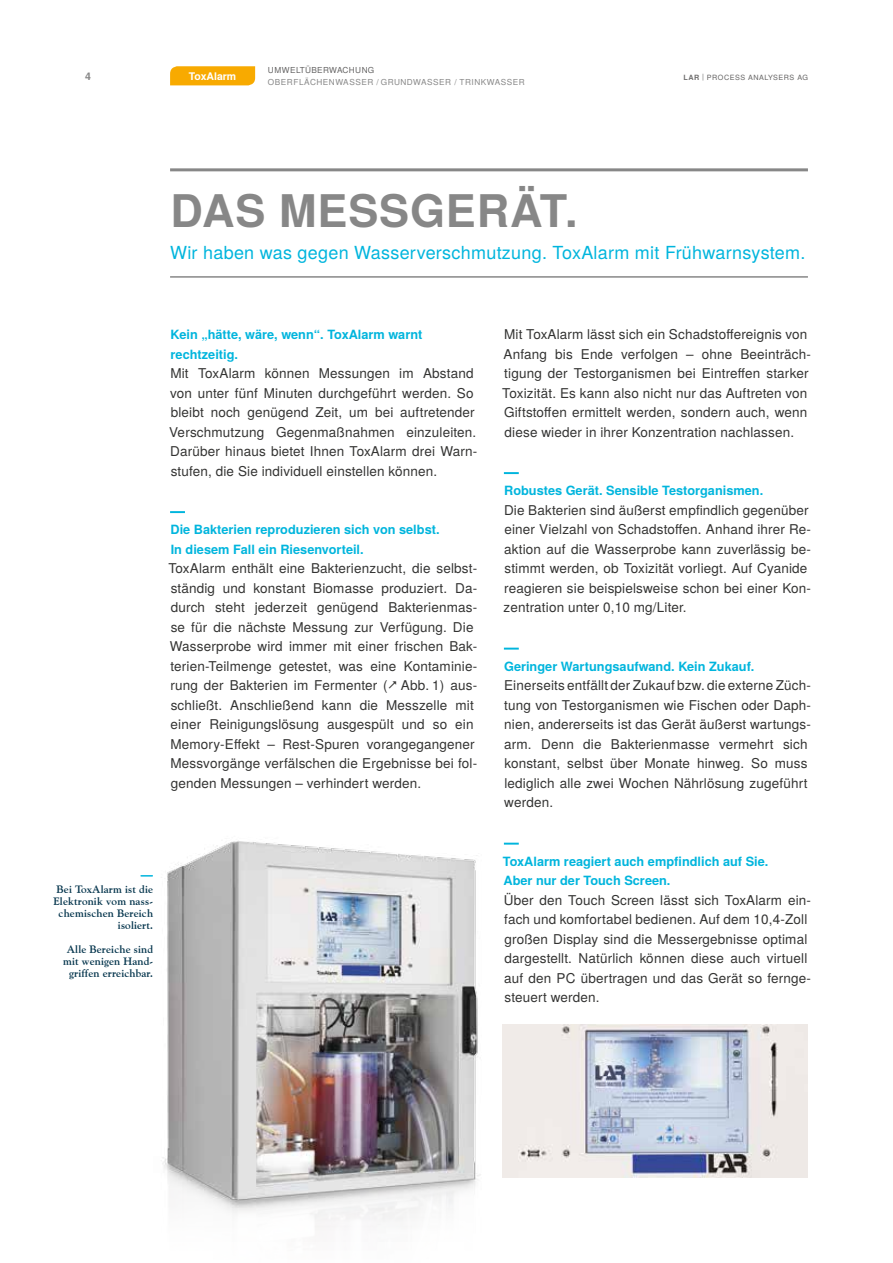
<style>
.page{position:relative;width:893px;height:1263px;background:#fff}
.page>*{position:absolute;margin:0;border:0;box-sizing:border-box;transform-origin:0 0}
._00_Headline{font:700 45px "Te X Gyre Heros";letter-spacing:.02em;color:#878787}
._01_Subheadline{font:18px "Te X Gyre Heros";letter-spacing:.015em;color:#00b5dd}
._03_Copy{font:13.5px/19.5px "Te X Gyre Heros";letter-spacing:.01em;color:#333332}
._03_ZwHead_Linien{font:700 12.75px/19.5px "Te X Gyre Heros";color:#00b5dd}
._04_BU_neu{font:700 10.8px/12px "Goudy Old Style BT";letter-spacing:.015em;color:#00324a;text-align:right}
.t1{font:700 10.5px "Te X Gyre Heros";color:#fff}
.t2{font:700 10.5px "Te X Gyre Heros";color:#878787}
.t3{font:8.25px "Te X Gyre Heros";letter-spacing:.065em;color:#878787}
.t4{font:8.25px "Te X Gyre Heros";letter-spacing:.045em;color:#646363}
.t5{font:7.2px "Te X Gyre Heros";letter-spacing:.075em;color:#646363}
.s1{font-weight:700;color:#706f6f}
.s2{color:#706f6f}
</style>
<div class="page">
<svg style="left:170px;top:66px;width:85px;height:19px;background:#f8ac07"></svg>
<svg style="left:170px;top:511px;width:15px;height:2px"></svg>
<svg style="left:504px;top:472px;width:15px;height:2px"></svg>
<svg style="left:504px;top:648px;width:15px;height:2px"></svg>
<svg style="left:504px;top:843px;width:15px;height:2px"></svg>
<hr style="left:170px;top:168px;width:638px;height:3px;background:#878787">
<hr style="left:170px;top:276px;width:638px;height:2px;background:#878787">
<img style="left:503px;top:1025px;width:305px;height:153px">
<img style="left:162px;top:841px;width:319px;height:389px">
<p class="t4" style="left:268px;top:64px;width:108px">UMWELTÜBERWACHUNG</p>
<p class="t1" style="left:189px;top:68px;width:49px">ToxAlarm</p>
<p class="t2" style="left:85px;top:68px;width:7px">4</p>
<p class="t5" style="left:683px;top:72px;width:126px"><span class="s1">LAR</span> <span class="s2">|</span> PROCESS ANALYSERS AG</p>
<p class="t3" style="left:268px;top:76px;width:258px">OBERFLÄCHENWASSER / GRUNDWASSER / TRINKWASSER</p>
<p class="_00_Headline" style="left:170px;top:176px;width:409px">DAS MESSGERÄT.</p>
<p class="_01_Subheadline" style="left:170px;top:238px;width:637px">Wir haben was gegen Wasserverschmutzung. ToxAlarm mit Frühwarnsystem.</p>
<p class="_03_ZwHead_Linien" style="left:170px;top:324px;width:253px">Kein „hätte, wäre, wenn“. ToxAlarm warnt rechtzeitig.</p>
<p class="_03_Copy" style="left:169px;top:363px;width:309px">Mit ToxAlarm können Messungen im Abstand von unter fünf Minuten durchgeführt werden. So bleibt noch genügend Zeit, um bei auftretender Verschmutzung Gegenmaßnahmen einzuleiten.<br>Darüber hinaus bietet Ihnen ToxAlarm drei Warn&shy;stufen, die Sie individuell einstellen können.</p>
<p class="_03_ZwHead_Linien" style="left:170px;top:519px;width:271px">Die Bakterien reproduzieren sich von selbst.<br>In diesem Fall ein Riesenvorteil.</p>
<p class="_03_Copy" style="left:168px;top:558px;width:310px">ToxAlarm enthält eine Bakterienzucht, die selbst&shy;ständig und konstant Biomasse produziert. Da&shy;durch steht jederzeit genügend Bakterienmas&shy;se für die nächste Messung zur Verfügung. Die Wasserprobe wird immer mit einer frischen Bak&shy;terien-Teilmenge getestet, was eine Kontaminie&shy;rung der Bakterien im Fermenter ( Abb. 1) aus&shy;schließt. Anschließend kann die Messzelle mit einer Reinigungslösung ausgespült und so ein Memory-Ef-fekt – Rest-Spuren vorangegangener Messvorgänge verfälschen die Ergebnisse bei fol&shy;genden Messungen – verhindert werden.</p>
<p class="_04_BU_neu" style="left:53px;top:883px;width:101px">Bei ToxAlarm ist die<br>Elektronik vom nass&shy;chemischen Bereich isoliert.</p>
<p class="_04_BU_neu" style="left:63px;top:943px;width:91px;text-align:center">Alle Bereiche sind mit wenigen Hand&shy;griffen erreichbar.</p>
<p class="_03_Copy" style="left:502px;top:324px;width:309px">Mit ToxAlarm lässt sich ein Schadstoffereignis von Anfang bis Ende verfolgen – ohne Beeinträch&shy;tigung der Testorganismen bei Eintreffen starker Toxizität. Es kann also nicht nur das Auftreten von Giftstoffen ermittelt werden, sondern auch, wenn diese wieder in ihrer Konzentration nachlassen.</p>
<p class="_03_ZwHead_Linien" style="left:504px;top:480px;width:261px">Robustes Gerät. Sensible Testorganismen.</p>
<p class="_03_Copy" style="left:504px;top:499px;width:309px">Die Bakterien sind äußerst empfindlich gegenüber einer Vielzahl von Schadstoffen. Anhand ihrer Re&shy;aktion auf die Wasserprobe kann zuverlässig be&shy;stimmt werden, ob Toxizität vorliegt. Auf Cyanide reagieren sie beispielsweise schon bei einer Kon&shy;zentration unter 0,10 mg/Liter.</p>
<p class="_03_ZwHead_Linien" style="left:504px;top:656px;width:252px">Geringer Wartungsaufwand. Kein Zukauf.</p>
<p class="_03_Copy" style="left:504px;top:675px;width:308px">Einerseits entfällt der Zukauf bzw. die externe Züch&shy;tung von Testorganismen wie Fischen oder Daph&shy;nien, andererseits ist das Gerät äußerst wartungs&shy;arm. Denn die Bakterienmasse vermehrt sich konstant, selbst über Monate hinweg. So muss lediglich alle zwei Wochen Nährlösung zugeführt werden.</p>
<p class="_03_ZwHead_Linien" style="left:503px;top:851px;width:267px">ToxAlarm reagiert auch empfindlich auf Sie.<br>Aber nur der Touch Screen.</p>
<p class="_03_Copy" style="left:504px;top:889px;width:309px">Über den Touch Screen lässt sich ToxAlarm ein&shy;fach und komfortabel bedienen. Auf dem 10,4-Zoll großen Display sind die Messergebnisse optimal dargestellt. Natürlich können diese auch virtuell auf den PC übertragen und das Gerät so fernge&shy;steuert werden.</p>
</div>
